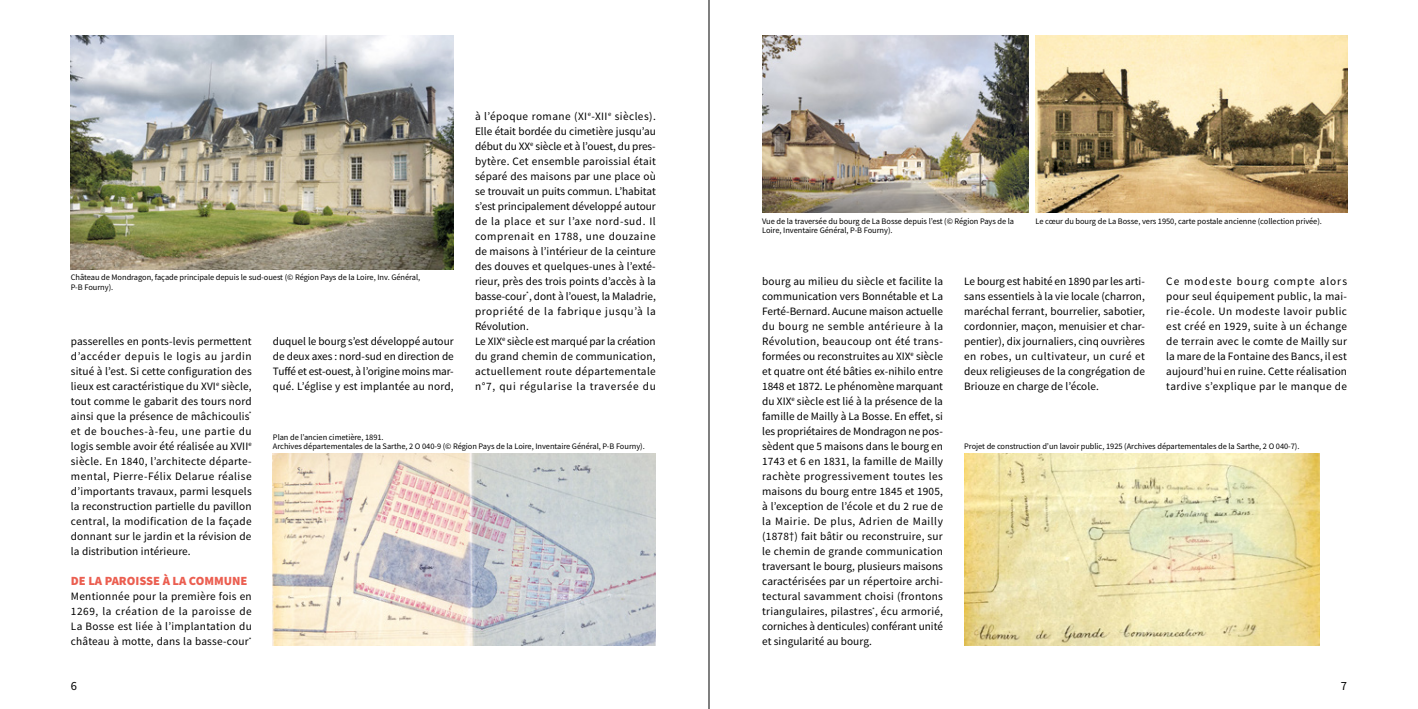
<style>
.page{position:relative;width:1418px;height:709px;background:#fff}
.page>*{position:absolute;margin:0;border:0;box-sizing:border-box;transform-origin:0 0}
.t1{font:900 12.5px "Source Sans Pro";color:#eb5e50}
.t2{font:12.5px "Source Sans Pro";color:#000}
.t3{font:11.25px/15px "Source Sans Pro";letter-spacing:.01em;color:#000;text-align:justify}
.t4{font:8.38px/9.6px "Source Sans Pro";letter-spacing:-.005em;color:#000}
</style>
<div class="page">
<img style="left:71px;top:35px;width:383px;height:234px">
<img style="left:762px;top:35px;width:266px;height:178px">
<img style="left:273px;top:454px;width:383px;height:191px">
<img style="left:1035px;top:35px;width:311px;height:178px">
<img style="left:964px;top:454px;width:355px;height:191px">
<hr style="left:708px;top:0;width:1px;height:709px;background:#000">
<p class="t3" style="left:475px;top:109px;width:182px;text-align:left">à l’époque romane (XI<sup>e</sup>-XII<sup>e</sup> siècles).<br>Elle était bordée du cimetière jusqu’au début du XX<sup>e</sup> siècle et à l’ouest, du pres&shy;bytère. Cet ensemble paroissial était séparé des maisons par une place où se trouvait un puits commun. L’habitat s’est principalement développé autour de la place et sur l’axe nord-sud. Il comprenait en 1788, une douzaine de maisons à l’intérieur de la ceinture des douves et quelques-unes à l’exté&shy;rieur, près des trois points d’accès à la basse-cour<sup>*</sup>, dont à l’ouest, la Maladrie, propriété de la fabrique jusqu’à la Révolution.<br>Le XIX<sup>e</sup> siècle est marqué par la création du grand chemin de communication, actuellement route départementale n°7, qui régularise la traversée du</p>
<p class="t4" style="left:762px;top:216px;width:253px">Vue de la traversée du bourg de La Bosse depuis l’est (© Région Pays de la<br>Loire, Inventaire Général, P-B Fourny).</p>
<p class="t4" style="left:1035px;top:216px;width:288px">Le cœur du bourg de La Bosse, vers 1950, carte postale ancienne (collection privée).</p>
<p class="t4" style="left:71px;top:273px;width:351px">Château de Mondragon, façade principale depuis le sud-ouest (© Région Pays de la Loire, Inv. Général,<br>P-B Fourny).</p>
<p class="t3" style="left:964px;top:274px;width:182px">Le bourg est habité en 1890 par les arti&shy;sans essentiels à la vie locale (charron, maréchal ferrant, bourrelier, sabotier, cordonnier, maçon, menuisier et char&shy;pentier), dix journaliers, cinq ouvrières en robes, un cultivateur, un curé et deux religieuses de la congrégation de Briouze en charge de l’école.</p>
<p class="t3" style="left:762px;top:274px;width:182px">bourg au milieu du siècle et facilite la communication vers Bonnétable et La Ferté-Bernard. Aucune maison actuelle du bourg ne semble antérieure à la Révolution, beaucoup ont été trans&shy;formées ou reconstruites au XIX<sup>e</sup> siècle et quatre ont été bâties ex-nihilo entre 1848 et 1872. Le phénomène marquant du XIX<sup>e</sup> siècle est lié à la présence de la famille de Mailly à La Bosse. En effet, si les propriétaires de Mondragon ne pos&shy;sèdent que 5 maisons dans le bourg en 1743 et 6 en 1831, la famille de Mailly rachète progressivement toutes les maisons du bourg entre 1845 et 1905, à l’exception de l’école et du 2 rue de la Mairie. De plus, Adrien de Mailly (1878†) fait bâtir ou reconstruire, sur le chemin de grande communication traversant le bourg, plusieurs maisons caractérisées par un répertoire archi&shy;tectural savamment choisi (frontons triangulaires, pilastres<sup>*</sup>, écu armorié, corniches à denticules) conférant unité et singularité au bourg.</p>
<p class="t3" style="left:1166px;top:274px;width:182px">Ce modeste bourg compte alors pour seul équipement public, la mai&shy;rie-école. Un modeste lavoir public est créé en 1929, suite à un échange de terrain avec le comte de Mailly sur la mare de la Fontaine des Bancs, il est aujourd’hui en ruine. Cette réalisation tardive s’explique par le manque de</p>
<p class="t3" style="left:273px;top:334px;width:182px">duquel le bourg s’est développé autour de deux axes : nord-sud en direction de Tuffé et est-ouest, à l’origine moins mar&shy;qué. L’église y est implantée au nord,</p>
<p class="t3" style="left:71px;top:334px;width:182px">passerelles en ponts-levis permettent d’accéder depuis le logis au jardin situé à l’est. Si cette configuration des lieux est caractéristique du XVI<sup>e</sup> siècle, tout comme le gabarit des tours nord ainsi que la présence de mâchicoulis<sup>* </sup>et de bouches-à-feu, une partie du logis semble avoir été réalisée au XVII<sup>e </sup>siècle. En 1840, l’architecte départe&shy;mental, Pierre-Félix Delarue réalise d’importants travaux, parmi lesquels la reconstruction partielle du pavillon central, la modification de la façade donnant sur le jardin et la révision de la distribution intérieure.</p>
<p class="t1" style="left:71px;top:572px;width:178px">DE LA PAROISSE À LA COMMUNE</p>
<p class="t3" style="left:71px;top:589px;width:182px">Mentionnée pour la première fois en 1269, la création de la paroisse de La Bosse est liée à l’implantation du château à motte, dans la basse-cour<sup>*</sup></p>
<p class="t4" style="left:273px;top:432px;width:373px">Plan de l’ancien cimetière, 1891.<br>Archives départementales de la Sarthe, 2 O 040-9 (© Région Pays de la Loire, Inventaire Général, P-B Fourny).</p>
<p class="t4" style="left:964px;top:441px;width:337px">Projet de construction d’un lavoir public, 1925 (Archives départementales de la Sarthe, 2 O 040-7).</p>
<p class="t2" style="left:71px;top:678px;width:8px">6</p>
<p class="t2" style="left:1340px;top:678px;width:8px">7</p>
</div>
